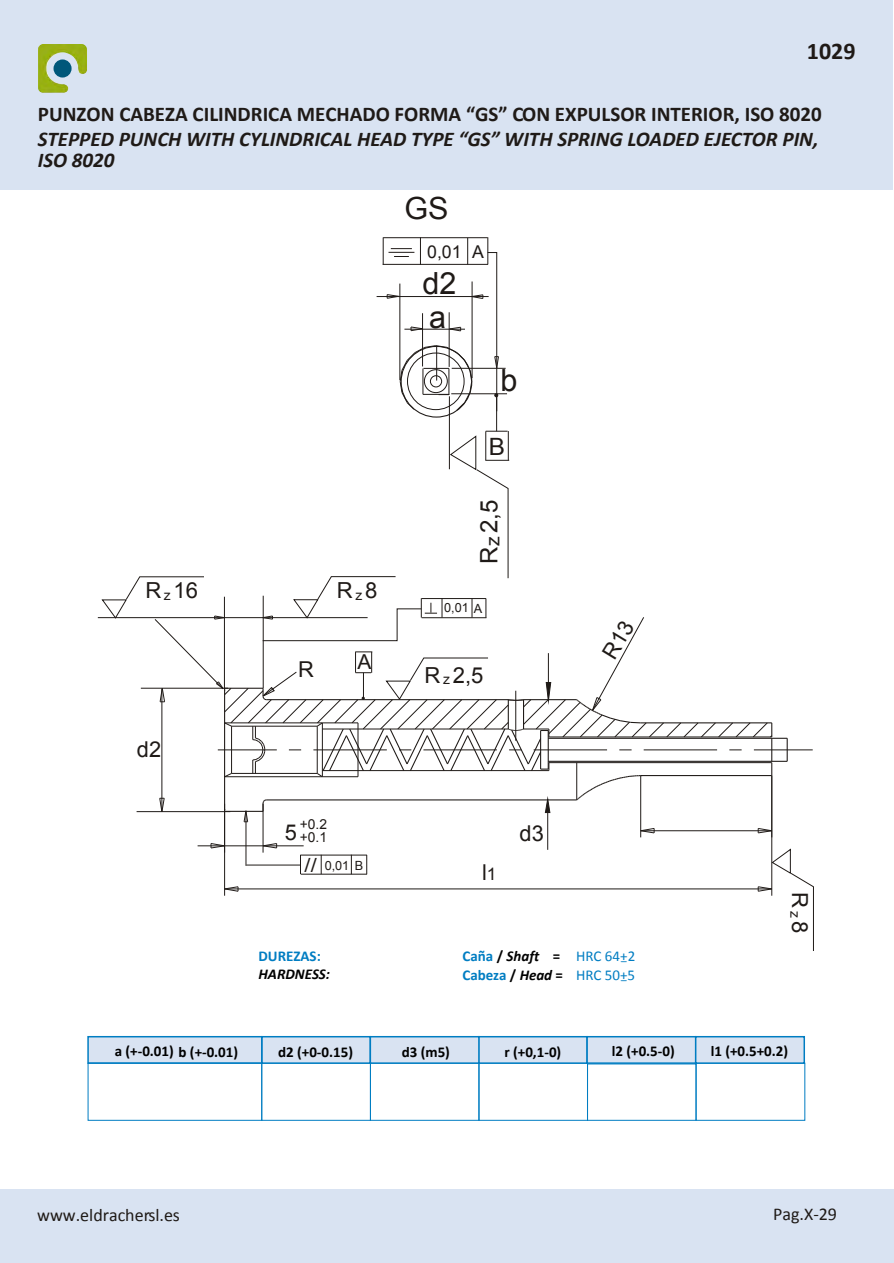
<style>
.page{position:relative;width:894px;height:1263px;background:#fff}
.page>*{position:absolute;margin:0;border:0;box-sizing:border-box;transform-origin:0 0}
.t1{font:30.6px/33.6px "Arial";color:#1f1a17}
.t2{font:700 24px "Calibri";color:#1f1a17}
.t3{font:24px "Arial";color:#1f1a17}
.t4{font:23.85px "Arial";color:#1f1a17}
.t5{font:22.05px "Arial";color:#1f1a17}
.t6{font:21.9px "Arial";color:#1f1a17}
.t7{font:italic 700 21px "Calibri";color:#1f1a17}
.t8{font:700 21px "Calibri";color:#1f1a17}
.t9{font:20.55px "Arial";color:#1f1a17}
.t10{font:19.5px "Arial";color:#1f1a17;scale:1.12 1}
.t11{font:19.2px "Arial";color:#1f1a17}
.t12{font:18px "Calibri";color:#1f1a17}
.t13{font:17.7px "Arial";color:#1f1a17}
.t14{font:700 15px "Calibri";color:#000}
.t15{font:15px/18.8px "Calibri";color:#007dc2}
.t16{font:italic 700 15px "Calibri";color:#000}
.t17{font:700 15px "Calibri";color:#007dc2}
.t18{font:13.8px/12.8px "Arial";color:#1f1a17}
.t19{font:13.2px/18.8px "Calibri";color:#007dc2;scale:1.86 1}
.t20{font:12.6px "Arial";color:#1f1a17}
.s1{font-size:13.8px}
.s2{font-size:17.25px}
.s3{font-weight:700}
.s4{font-weight:700;font-style:italic;color:#000}
.s5{font-weight:700;color:#000}
</style>
<div class="page">
<div style="left:0;top:1189px;width:893px;height:74px;background:#d9e3f2"></div>
<div style="left:0;top:1px;width:893px;height:189px;background:#d9e3f2"></div>
<img style="left:38px;top:44px;width:49px;height:49px">
<div style="left:54px;top:59px;width:18px;height:19px;background:#00577a;border-radius:50%"></div>
<hr style="left:246px;top:811px;width:1px;height:55px;background:#1f1a17">
<hr style="left:246px;top:865px;width:55px;height:1px;background:#1f1a17">
<hr style="left:98px;top:617px;width:270px;height:1px;background:#1f1a17">
<hr style="left:754px;top:750px;width:59px;height:1px;background:#1f1a17">
<hr style="left:225px;top:889px;width:547px;height:1px;background:#1f1a17">
<hr style="left:198px;top:846px;width:106px;height:1px;background:#1f1a17">
<hr style="left:224px;top:804px;width:1px;height:92px;background:#1f1a17">
<svg style="left:224px;top:886px;width:15px;height:6px"></svg>
<hr style="left:263px;top:804px;width:1px;height:49px;background:#1f1a17">
<svg style="left:211px;top:843px;width:13px;height:5px"></svg>
<hr style="left:548px;top:738px;width:239px;height:1px;background:#1f1a17">
<hr style="left:548px;top:761px;width:239px;height:1px;background:#1f1a17">
<svg style="left:263px;top:843px;width:14px;height:5px"></svg>
<svg style="left:787px;top:738px;width:1px;height:23px"></svg>
<hr style="left:772px;top:776px;width:1px;height:120px;background:#1f1a17">
<svg style="left:758px;top:849px;width:56px;height:102px"></svg>
<hr style="left:640px;top:776px;width:1px;height:61px;background:#1f1a17">
<hr style="left:547px;top:803px;width:1px;height:47px;background:#1f1a17">
<hr style="left:301px;top:855px;width:66px;height:1px;background:#1f1a17">
<svg style="left:366px;top:855px;width:1px;height:19px"></svg>
<hr style="left:301px;top:874px;width:66px;height:1px;background:#1f1a17">
<svg style="left:300px;top:855px;width:1px;height:19px"></svg>
<svg style="left:321px;top:855px;width:1px;height:19px"></svg>
<svg style="left:351px;top:855px;width:1px;height:19px"></svg>
<div style="left:478px;top:1063px;width:110px;height:58px;border:1px solid #007dc2"></div>
<div style="left:696px;top:1063px;width:109px;height:58px;border:1px solid #007dc2"></div>
<div style="left:478px;top:1036px;width:110px;height:28px;background:#d9e3f2;border:2px solid #007dc2"></div>
<div style="left:586px;top:1036px;width:110px;height:28px;background:#d9e3f2;border:2px solid #007dc2"></div>
<div style="left:695px;top:1036px;width:110px;height:28px;background:#d9e3f2;border:2px solid #007dc2"></div>
<div style="left:261px;top:1063px;width:110px;height:58px;border:1px solid #007dc2"></div>
<div style="left:370px;top:1063px;width:109px;height:58px;border:1px solid #007dc2"></div>
<div style="left:261px;top:1036px;width:110px;height:28px;background:#d9e3f2;border:2px solid #007dc2"></div>
<div style="left:370px;top:1036px;width:110px;height:28px;background:#d9e3f2;border:2px solid #007dc2"></div>
<div style="left:87px;top:1036px;width:176px;height:28px;background:#d9e3f2;border:2px solid #007dc2"></div>
<div style="left:88px;top:1063px;width:174px;height:58px;border:1px solid #007dc2"></div>
<div style="left:587px;top:1064px;width:109px;height:57px;border:1px solid #007dc2"></div>
<hr style="left:377px;top:296px;width:112px;height:1px;background:#1f1a17">
<hr style="left:496px;top:395px;width:1px;height:36px;background:#1f1a17">
<hr style="left:452px;top:368px;width:54px;height:1px;background:#1f1a17">
<hr style="left:451px;top:394px;width:56px;height:1px;background:#1f1a17">
<hr style="left:449px;top:396px;width:1px;height:73px;background:#1f1a17">
<svg style="left:383px;top:237px;width:116px;height:175px"></svg>
<div style="left:424px;top:369px;width:24px;height:24px;border:1px solid #1f1a17;border-radius:50%"></div>
<div style="left:430px;top:375px;width:12px;height:12px;border:1px solid #1f1a17;border-radius:50%"></div>
<svg style="left:102px;top:431px;width:670px;height:402px"></svg>
<p class="t2" style="left:807px;top:36px;width:50px">1029</p>
<p class="t8" style="left:38px;top:101px;width:785px">PUNZON CABEZA CILINDRICA MECHADO FORMA “GS” CON EXPULSOR INTERIOR, ISO 8020</p>
<p class="t7" style="left:38px;top:126px;width:782px">STEPPED PUNCH WITH CYLINDRICAL HEAD TYPE “GS” WITH SPRING LOADED EJECTOR PIN,</p>
<p class="t7" style="left:38px;top:146px;width:78px">ISO 8020</p>
<p class="t18" style="left:164px;top:589px;width:8px">z</p>
<p class="t5" style="left:337px;top:576px;width:42px">R 8<span class="s1">z</span></p>
<p class="t5" style="left:145px;top:576px;width:54px">R 16</p>
<p class="t6" style="left:137px;top:735px;width:26px">d2</p>
<p class="t6" style="left:298px;top:655px;width:17px">R</p>
<p class="t9" style="left:357px;top:649px;width:15px">A</p>
<p class="t6" style="left:285px;top:818px;width:14px">5</p>
<p class="t18" style="left:300px;top:818px;width:29px">+0.2 +0.1</p>
<p class="t10" style="left:305px;top:852px;width:12px">//</p>
<p class="t20" style="left:325px;top:857px;width:40px">0,01 B</p>
<p class="t17" style="left:259px;top:946px;width:64px">DUREZAS:</p>
<p class="t16" style="left:259px;top:965px;width:73px">HARDNESS:</p>
<h1 class="t1" style="left:404px;top:192px;width:46px">GS</h1>
<p class="t13" style="left:427px;top:240px;width:58px">0,01 A</p>
<h1 class="t1" style="left:423px;top:267px;width:35px">d2 a</h1>
<h1 class="t1" style="left:501px;top:364px;width:18px">b</h1>
<p class="t4" style="left:489px;top:431px;width:18px">B</p>
<p class="t3" style="left:473px;top:564px;width:66px;rotate:-90deg">R 2,5</p>
<p class="t11" style="left:480px;top:546px;width:11px;rotate:-90deg">z</p>
<p class="t20" style="left:444px;top:599px;width:39px">0,01 A</p>
<p class="t5" style="left:425px;top:660px;width:60px">R 2,5</p>
<p class="t18" style="left:443px;top:673px;width:8px">z</p>
<p class="t6" style="left:482px;top:858px;width:16px">l<span class="s2">1</span></p>
<p class="t6" style="left:520px;top:819px;width:26px">d3</p>
<p class="t14" style="left:497px;top:946px;width:8px">/</p>
<p class="t15" style="left:510px;top:947px;width:127px;text-indent:-47px"><span class="s3">Caña</span> <span class="s4">Shaft</span> <span class="s5">=</span> HRC 64+2 <span class="s5">/</span></p>
<p class="t19" style="left:620px;top:951px;width:6px">- -</p>
<p class="t15" style="left:463px;top:966px;width:174px"><span class="s3">Cabeza</span> <span class="s4">Head</span> <span class="s5">=</span> HRC 50+5</p>
<p class="t5" style="left:814px;top:892px;width:42px;rotate:90deg">R 8<span class="s1">z</span></p>
<p class="t14" style="left:115px;top:1042px;width:125px">a (+-0.01) b (+-0.01)</p>
<p class="t14" style="left:278px;top:1042px;width:76px">d2 (+0-0.15)</p>
<p class="t14" style="left:402px;top:1043px;width:50px">d3 (m5)</p>
<p class="t14" style="left:504px;top:1042px;width:58px">r (+0,1-0)</p>
<p class="t14" style="left:612px;top:1042px;width:64px">l2 (+0.5-0)</p>
<p class="t14" style="left:711px;top:1042px;width:79px">l1 (+0.5+0.2)</p>
<p class="t12" style="left:37px;top:1203px;width:144px">www.eldrachersl.es</p>
<p class="t12" style="left:773px;top:1203px;width:65px">Pag.X-29</p>
</div>
